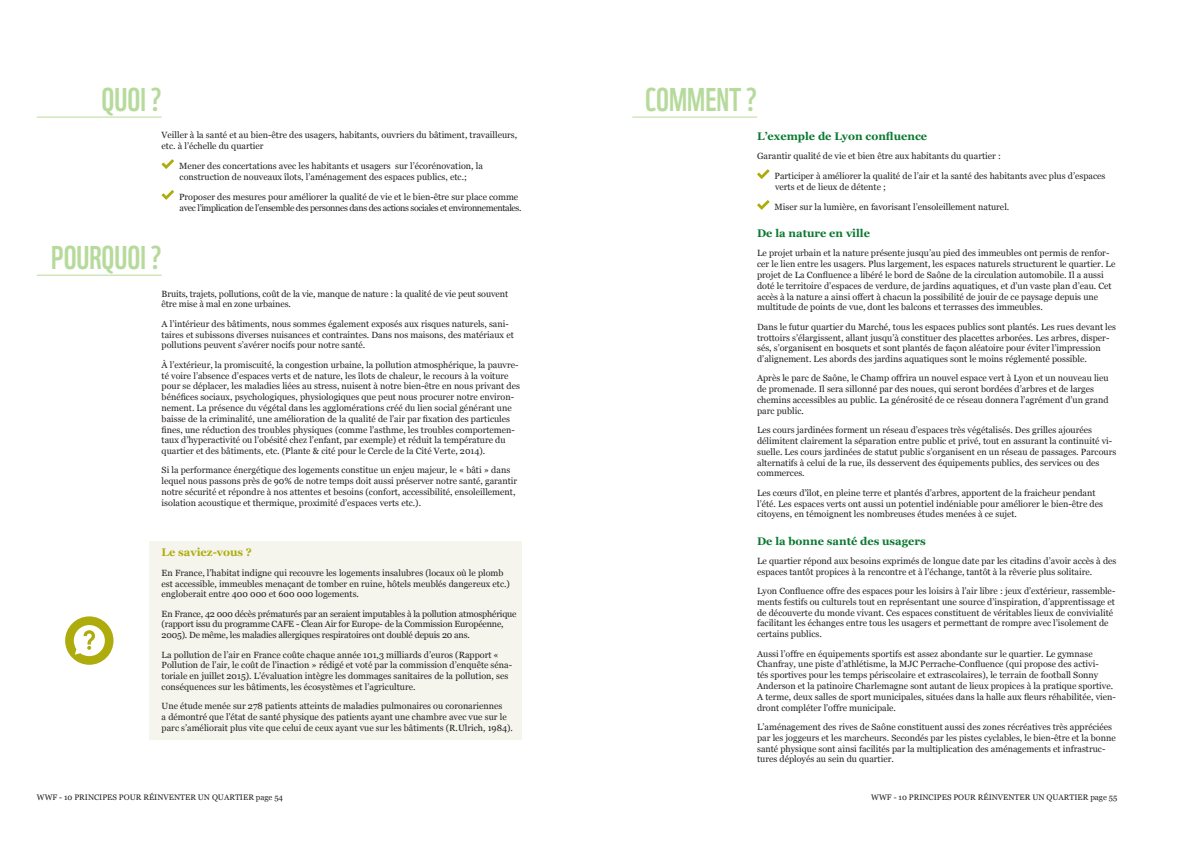
<style>
.page{position:relative;width:1191px;height:842px;background:#fff}
.page>*{position:absolute;margin:0;border:0;box-sizing:border-box;transform-origin:0 0}
.t1{font:32px "WWF";color:#b6da9b}
.t2{font:700 11px "Georgia";color:#0b7931}
.t3{font:700 11px "Georgia";color:#aeac0c}
.t4{font:9px/10.8px "Georgia";color:#231f20}
.t5{font:9px/10.8px "Georgia";letter-spacing:-.02em;color:#231f20}
.t6{font:8px "Georgia";color:#231f20}
</style>
<div class="page">
<svg style="left:757px;top:169px;width:12px;height:10px"></svg>
<svg style="left:757px;top:200px;width:12px;height:10px"></svg>
<hr style="left:37px;top:117px;width:125px;height:1px;background:#b6da9b">
<hr style="left:37px;top:275px;width:125px;height:1px;background:#b6da9b">
<hr style="left:632px;top:117px;width:125px;height:1px;background:#b6da9b">
<svg style="left:162px;top:159px;width:12px;height:10px"></svg>
<svg style="left:162px;top:190px;width:12px;height:10px"></svg>
<div style="left:149px;top:541px;width:373px;height:199px;background:#f5f5ee"></div>
<div style="left:65px;top:616px;width:48px;height:49px;background:#aeac0c;border-radius:50%"></div>
<svg style="left:74px;top:625px;width:31px;height:31px"></svg>
<h1 class="t1" style="left:102px;top:74px;width:62px">QUOI ?</h1>
<p class="t4" style="left:162px;top:130px;width:357px">Veiller à la santé et au bien-être des usagers, habitants, ouvriers du bâtiment, travailleurs, etc. à l’échelle du quartier</p>
<p class="t4" style="left:179px;top:161px;width:305px">Mener des concertations avec les habitants et usagers sur l’écorénovation, la construction de nouveaux îlots, l’aménagement des espaces publics, etc.;</p>
<p class="t4" style="left:179px;top:191px;width:344px">Proposer des mesures pour améliorer la qualité de vie et le bien-être sur place comme avec l’implication de l’ensemble des personnes dans des actions sociales et environnementales.</p>
<h1 class="t1" style="left:51px;top:232px;width:25px">POURQUOI</h1>
<h1 class="t1" style="left:151px;top:232px;width:12px">?</h1>
<p class="t4" style="left:162px;top:288px;width:348px">Bruits, trajets, pollutions, coût de la vie, manque de nature : la qualité de vie peut souvent être mise à mal en zone urbaines.</p>
<p class="t4" style="left:162px;top:318px;width:354px">A l’intérieur des bâtiments, nous sommes également exposés aux risques naturels, sani&shy;taires et subissons diverses nuisances et contraintes. Dans nos maisons, des matériaux et pollutions peuvent s’avérer nocifs pour notre santé.</p>
<p class="t4" style="left:162px;top:359px;width:360px">À l’extérieur, la promiscuité, la congestion urbaine, la pollution atmosphérique, la pauvre&shy;té voire l’absence d’espaces verts et de nature, les îlots de chaleur, le recours à la voiture pour se déplacer, les maladies liées au stress, nuisent à notre bien-être en nous privant des bénéfices sociaux, psychologiques, physiologiques que peut nous procurer notre environ&shy;nement. La présence du végétal dans les agglomérations créé du lien social générant une baisse de la criminalité, une amélioration de la qualité de l’air par fixation des particules fines, une réduction des troubles physiques (comme l’asthme, les troubles comportemen&shy;taux d’hyperactivité ou l’obésité chez l’enfant, par exemple) et réduit la température du quartier et des bâtiments, etc. (Plante &amp; cité pour le Cercle de la Cité Verte, 2014).</p>
<p class="t4" style="left:162px;top:465px;width:357px">Si la performance énergétique des logements constitue un enjeu majeur, le « bâti » dans lequel nous passons près de 90% de notre temps doit aussi préserver notre santé, garantir notre sécurité et répondre à nos attentes et besoins (confort, accessibilité, ensoleillement, isolation acoustique et thermique, proximité d’espaces verts etc.).</p>
<p class="t3" style="left:162px;top:545px;width:92px">Le saviez-vous ?</p>
<p class="t4" style="left:162px;top:567px;width:350px">En France, l’habitat indigne qui recouvre les logements insalubres (locaux où le plomb est accessible, immeubles menaçant de tomber en ruine, hôtels meublés dangereux etc.) engloberait entre 400 000 et 600 000 logements.</p>
<p class="t5" style="left:162px;top:608px;width:356px">En France, 42 000 décès prématurés par an seraient imputables à la pollution atmosphérique (rapport issu du programme CAFE - Clean Air for Europe- de la Commission Européenne,<br>2005). De même, les maladies allergiques respiratoires ont doublé depuis 20 ans.</p>
<p class="t4" style="left:162px;top:649px;width:352px">La pollution de l’air en France coûte chaque année 101,3 milliards d’euros (Rapport « Pollution de l’air, le coût de l’inaction » rédigé et voté par la commission d’enquête séna&shy;toriale en juillet 2015). L’évaluation intègre les dommages sanitaires de la pollution, ses conséquences sur les bâtiments, les écosystèmes et l’agriculture.</p>
<p class="t4" style="left:162px;top:701px;width:353px">Une étude menée sur 278 patients atteints de maladies pulmonaires ou coronariennes<br>a démontré que l’état de santé physique des patients ayant une chambre avec vue sur le parc s’améliorait plus vite que celui de ceux ayant vue sur les bâtiments (R.Ulrich, 1984).</p>
<h1 class="t1" style="left:645px;top:74px;width:15px">COMMENT</h1>
<h1 class="t1" style="left:746px;top:74px;width:12px">?</h1>
<p class="t2" style="left:757px;top:129px;width:171px">L’exemple de Lyon confluence</p>
<p class="t4" style="left:757px;top:151px;width:245px">Garantir qualité de vie et bien être aux habitants du quartier :</p>
<p class="t4" style="left:774px;top:171px;width:332px">Participer à améliorer la qualité de l’air et la santé des habitants avec plus d’espaces verts et de lieux de détente ;</p>
<p class="t4" style="left:774px;top:201px;width:236px">Miser sur la lumière, en favorisant l’ensoleillement naturel.</p>
<p class="t2" style="left:757px;top:226px;width:114px">De la nature en ville</p>
<p class="t4" style="left:757px;top:248px;width:360px">Le projet urbain et la nature présente jusqu’au pied des immeubles ont permis de renfor&shy;cer le lien entre les usagers. Plus largement, les espaces naturels structurent le quartier. Le projet de La Confluence a libéré le bord de Saône de la circulation automobile. Il a aussi doté le territoire d’espaces de verdure, de jardins aquatiques, et d’un vaste plan d’eau. Cet accès à la nature a ainsi offert à chacun la possibilité de jouir de ce paysage depuis une multitude de points de vue, dont les balcons et terrasses des immeubles.</p>
<p class="t4" style="left:757px;top:321px;width:360px">Dans le futur quartier du Marché, tous les espaces publics sont plantés. Les rues devant les trottoirs s’élargissent, allant jusqu’à constituer des placettes arborées. Les arbres, disper&shy;sés, s’organisent en bosquets et sont plantés de façon aléatoire pour éviter l’impression d’alignement. Les abords des jardins aquatiques sont le moins réglementé possible.</p>
<p class="t4" style="left:757px;top:373px;width:353px">Après le parc de Saône, le Champ offrira un nouvel espace vert à Lyon et un nouveau lieu de promenade. Il sera sillonné par des noues, qui seront bordées d’arbres et de larges chemins accessibles au public. La générosité de ce réseau donnera l’agrément d’un grand parc public.</p>
<p class="t4" style="left:757px;top:425px;width:361px">Les cours jardinées forment un réseau d’espaces très végétalisés. Des grilles ajourées délimitent clairement la séparation entre public et privé, tout en assurant la continuité vi&shy;suelle. Les cours jardinées de statut public s’organisent en un réseau de passages. Parcours alternatifs à celui de la rue, ils desservent des équipements publics, des services ou des commerces.</p>
<p class="t4" style="left:757px;top:487px;width:347px">Les cœurs d’îlot, en pleine terre et plantés d’arbres, apportent de la fraicheur pendant l’été. Les espaces verts ont aussi un potentiel indéniable pour améliorer le bien-être des citoyens, en témoignent les nombreuses études menées à ce sujet.</p>
<p class="t2" style="left:757px;top:534px;width:170px">De la bonne santé des usagers</p>
<p class="t4" style="left:757px;top:556px;width:361px">Le quartier répond aux besoins exprimés de longue date par les citadins d’avoir accès à des espaces tantôt propices à la rencontre et à l’échange, tantôt à la rêverie plus solitaire.</p>
<p class="t4" style="left:757px;top:586px;width:360px">Lyon Confluence offre des espaces pour les loisirs à l’air libre : jeux d’extérieur, rassemble&shy;ments festifs ou culturels tout en représentant une source d’inspiration, d’apprentissage et de découverte du monde vivant. Ces espaces constituent de véritables lieux de convivialité facilitant les échanges entre tous les usagers et permettant de rompre avec l’isolement de certains publics.</p>
<p class="t4" style="left:757px;top:648px;width:360px">Aussi l’offre en équipements sportifs est assez abondante sur le quartier. Le gymnase Chanfray, une piste d’athlétisme, la MJC Perrache-Confluence (qui propose des activi-<br>tés sportives pour les temps périscolaire et extrascolaires), le terrain de football Sonny Anderson et la patinoire Charlemagne sont autant de lieux propices à la pratique sportive.<br>A terme, deux salles de sport municipales, situées dans la halle aux fleurs réhabilitée, vien&shy;dront compléter l’offre municipale.</p>
<p class="t4" style="left:757px;top:722px;width:360px">L’aménagement des rives de Saône constituent aussi des zones récréatives très appréciées par les joggeurs et les marcheurs. Secondés par les pistes cyclables, le bien-être et la bonne santé physique sont ainsi facilités par la multiplication des aménagements et infrastruc&shy;tures déployés au sein du quartier.</p>
<p class="t6" style="left:37px;top:792px;width:248px">WWF - 10 Principes pour réinventer un quartier page 54</p>
<p class="t6" style="left:871px;top:792px;width:247px">WWF - 10 Principes pour réinventer un quartier page 55</p>
</div>
